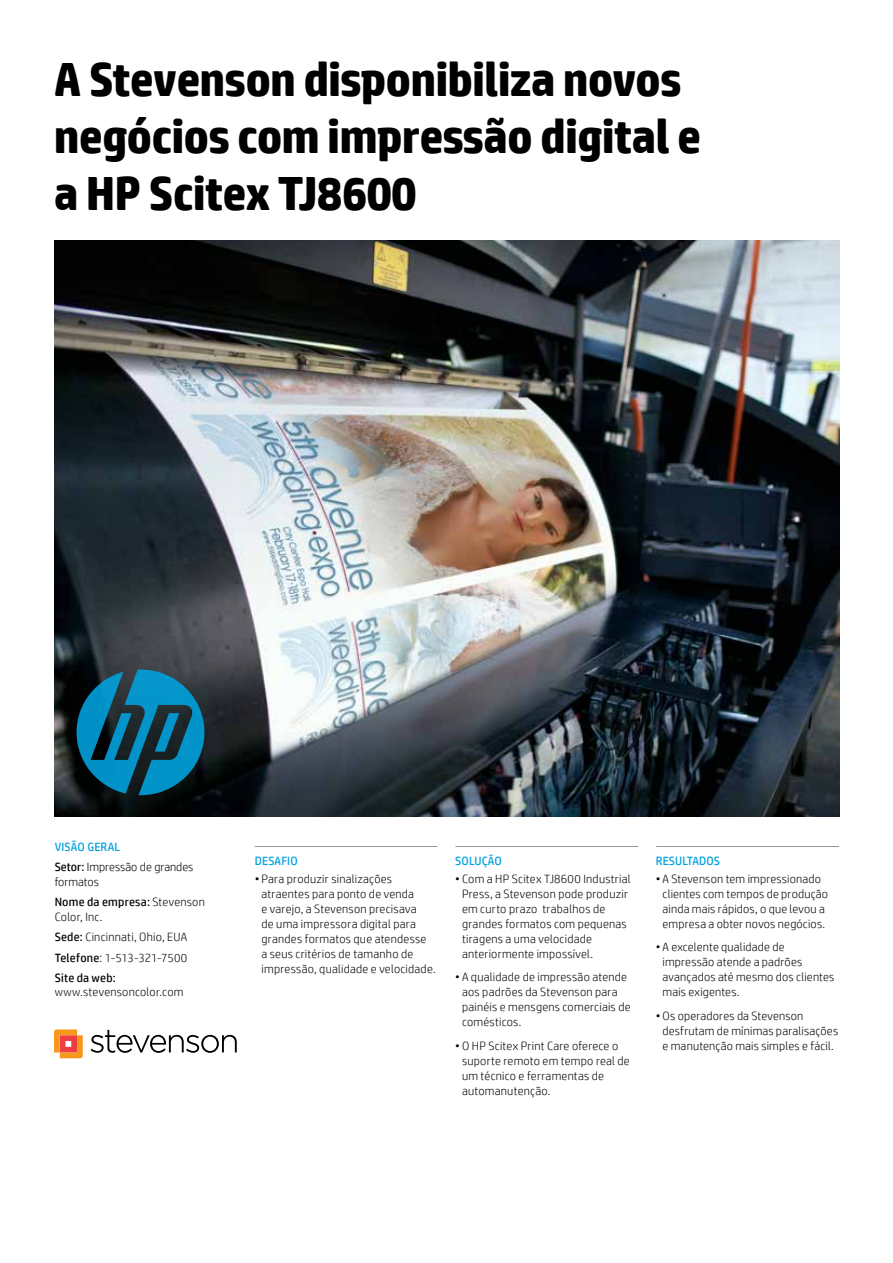
<style>
.page{position:relative;width:893px;height:1263px;background:#fff}
.page>*{position:absolute;margin:0;border:0;box-sizing:border-box;transform-origin:0 0}
.t1{font:700 48px/57px "HP Simplified";letter-spacing:-.02em;color:#000}
.sub-headers_solution{font:300 12px/15px "HP Simplified";letter-spacing:.02em;color:#000}
.sub-headers_solution-2{font:12px "HP Simplified";letter-spacing:.01em;color:#00a1dd}
.sub-headers_solution-3{font:300 12px/14.4px "HP Simplified";color:#000}
.sub-headers_solution-4{font:300 12px "HP Simplified";letter-spacing:-.005em;color:#000}
.s1{font-weight:400}
</style>
<div class="page">
<hr style="left:255px;top:846px;width:182px;height:1px;background:#939598">
<hr style="left:455px;top:846px;width:183px;height:1px;background:#939598">
<hr style="left:656px;top:846px;width:183px;height:1px;background:#939598">
<img style="left:54px;top:240px;width:785px;height:576px">
<svg style="left:91px;top:1030px;width:146px;height:23px"></svg>
<svg style="left:54px;top:1029px;width:29px;height:29px"></svg>
<svg style="left:77px;top:669px;width:127px;height:126px;background:#0c5c7a"></svg>
<p class="t1" style="left:54px;top:50px;width:649px">A Stevenson disponibiliza novos negócios com impressão digital e a HP Scitex TJ8600</p>
<p class="sub-headers_solution-2" style="left:55px;top:840px;width:67px">VISÃO GERAL</p>
<p class="sub-headers_solution-3" style="left:55px;top:859px;width:140px"><span class="s1">Setor:</span> Impressão de grandes formatos</p>
<p class="sub-headers_solution" style="left:55px;top:894px;width:152px"><span class="s1">Nome da empresa:</span> Stevenson<br>Color, Inc.</p>
<p class="sub-headers_solution" style="left:55px;top:929px;width:134px"><span class="s1">Sede:</span> Cincinnati, Ohio, EUA</p>
<p class="sub-headers_solution-4" style="left:55px;top:951px;width:134px"><span class="s1">Telefone</span>: 1-513-321-7500</p>
<p class="sub-headers_solution" style="left:55px;top:970px;width:130px;line-height:14.4px"><span class="s1">Site da web: </span>www.stevensoncolor.com</p>
<p class="sub-headers_solution-2" style="left:255px;top:854px;width:44px">DESAFIO</p>
<p class="sub-headers_solution" style="left:261px;top:871px;width:176px;text-indent:-7px">• Para produzir sinalizações atraentes para ponto de venda<br>e varejo, a Stevenson precisava<br>de uma impressora digital para grandes formatos que atendesse<br>a seus critérios de tamanho de impressão, qualidade e velocidade.</p>
<p class="sub-headers_solution-2" style="left:455px;top:854px;width:48px">SOLUÇÃO</p>
<p class="sub-headers_solution" style="left:462px;top:871px;width:170px;text-indent:-7px">• Com a HP Scitex TJ8600 Industrial<br>Press, a Stevenson pode produzir em curto prazo trabalhos de grandes formatos com pequenas tiragens a uma velocidade anteriormente impossível.</p>
<p class="sub-headers_solution" style="left:462px;top:969px;width:170px;text-indent:-7px">• A qualidade de impressão atende aos padrões da Stevenson para painéis e mensgens comerciais de comésticos.</p>
<p class="sub-headers_solution" style="left:462px;top:1038px;width:169px;text-indent:-7px">• O HP Scitex Print Care oferece o suporte remoto em tempo real de um técnico e ferramentas de automanutenção.</p>
<p class="sub-headers_solution-2" style="left:656px;top:854px;width:66px">RESULTADOS</p>
<p class="sub-headers_solution" style="left:656px;top:871px;width:174px;text-align:center">• A Stevenson tem impressionado clientes com tempos de produção ainda mais rápidos, o que levou a empresa a obter novos negócios.</p>
<p class="sub-headers_solution" style="left:662px;top:939px;width:173px;text-indent:-7px">• A excelente qualidade de impressão atende a padrões avançados até mesmo dos clientes mais exigentes.</p>
<p class="sub-headers_solution" style="left:662px;top:1008px;width:177px;text-indent:-7px">• Os operadores da Stevenson desfrutam de mínimas paralisações e manutenção mais simples e fácil.</p>
</div>
